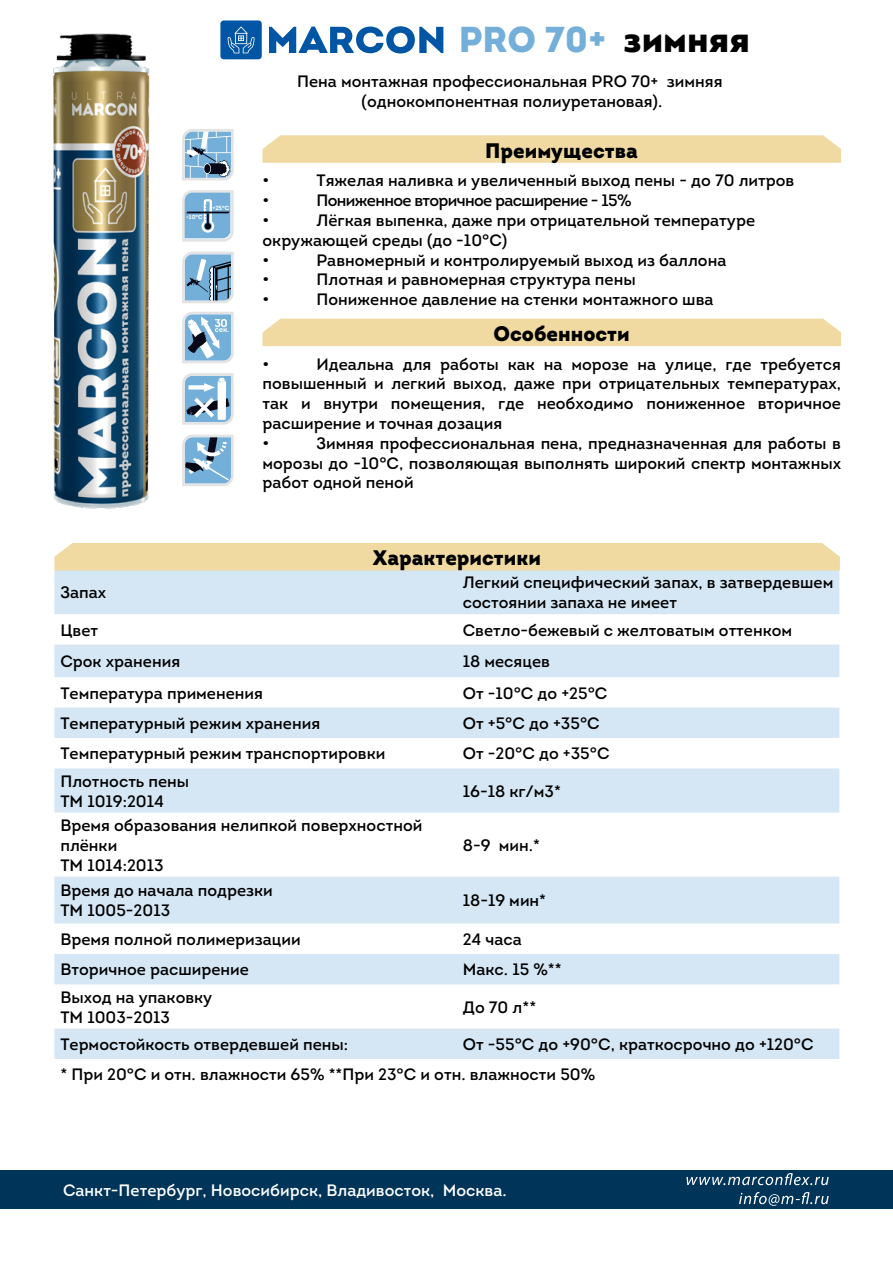
<style>
.page{position:relative;width:893px;height:1263px;background:#fff}
.page>*{position:absolute;margin:0;border:0;box-sizing:border-box;transform-origin:0 0}
.t1{font:900 36px "Intro";color:#73afd9}
.t2{font:900 21px "Intro";color:#000}
.t3{font:16.5px/19.8px "Intro";color:#000}
.t4{font:16.5px "Intro";color:#fff}
.t5{font:16.5px "Intro";letter-spacing:-.04em;color:#000}
.t6{font:700 6px "Intro";color:#fff}
.s1{color:#000}
</style>
<div class="page">
<div style="left:0;top:1170px;width:893px;height:39px;background:#003459"></div>
<svg style="left:262px;top:135px;width:579px;height:28px;background:#f0dba4"></svg>
<div style="left:262px;top:319px;width:579px;height:27px;background:#f0daa1"></div>
<svg style="left:54px;top:570px;width:785px;height:489px;fill:#d5e7f4"></svg>
<div style="left:54px;top:543px;width:786px;height:27px;background:#f0daa1"></div>
<svg style="left:686px;top:1173px;width:143px;height:12px"></svg>
<svg style="left:739px;top:1192px;width:90px;height:14px"></svg>
<div style="left:220px;top:20px;width:42px;height:39px;background:#0056a4;border-radius:3px"></div>
<svg style="left:228px;top:26px;width:27px;height:27px"></svg>
<svg style="left:269px;top:26px;width:174px;height:27px"></svg>
<img style="left:53px;top:33px;width:97px;height:476px">
<svg style="left:182px;top:373px;width:52px;height:52px"></svg>
<svg style="left:182px;top:312px;width:52px;height:51px"></svg>
<svg style="left:182px;top:435px;width:52px;height:51px;background:#90b3cd"></svg>
<svg style="left:182px;top:129px;width:52px;height:51px;background:#92b3cc"></svg>
<svg style="left:182px;top:190px;width:52px;height:52px;background:#92b9d6"></svg>
<svg style="left:182px;top:252px;width:52px;height:51px;background:#87abc5"></svg>
<p class="t6" style="left:186px;top:213px;width:18px">-10°C</p>
<p class="t6" style="left:212px;top:204px;width:18px">+25°C</p>
<h1 class="t1" style="left:459px;top:16px;width:292px">PRO 70+ <span class="s1">зимняя</span></h1>
<p class="t3" style="left:297px;top:72px;width:427px;text-align:center">Пена монтажная профессиональная PRO 70+ зимняя (однокомпонентная полиуретановая).</p>
<p class="t2" style="left:485px;top:136px;width:154px">Преимущества</p>
<p class="t3" style="left:262px;top:171px;width:8px">•</p>
<p class="t3" style="left:317px;top:171px;width:479px">Тяжелая наливка и увеличенный выход пены - до 70 литров</p>
<p class="t3" style="left:262px;top:190px;width:8px">•</p>
<p class="t5" style="left:317px;top:190px;width:316px">Пониженное вторичное расширение - 15%</p>
<p class="t3" style="left:262px;top:210px;width:8px">•</p>
<p class="t3" style="left:262px;top:210px;width:494px;text-indent:54px">Лёгкая выпенка, даже при отрицательной температуре окружающей среды (до -10°С)<br>•</p>
<p class="t3" style="left:317px;top:250px;width:411px">Равномерный и контролируемый выход из баллона</p>
<p class="t3" style="left:262px;top:270px;width:8px">•</p>
<p class="t3" style="left:317px;top:270px;width:321px">Плотная и равномерная структура пены</p>
<p class="t3" style="left:262px;top:289px;width:8px">•</p>
<p class="t3" style="left:317px;top:289px;width:398px">Пониженное давление на стенки монтажного шва</p>
<p class="t2" style="left:493px;top:320px;width:138px">Особенности</p>
<p class="t3" style="left:262px;top:354px;width:8px">•</p>
<p class="t3" style="left:262px;top:354px;width:580px;text-indent:54px">Идеальна для работы как на морозе на улице, где требуется повышенный и легкий выход, даже при отрицательных температурах, так и внутри помещения, где необходимо пониженное вторичное расширение и точная дозация<br>•</p>
<p class="t3" style="left:262px;top:433px;width:580px;text-align:justify;text-indent:54px">Зимняя профессиональная пена, предназначенная для работы в морозы до -10°C, позволяющая выполнять широкий спектр монтажных работ одной пеной</p>
<p class="t2" style="left:373px;top:544px;width:170px">Характеристики</p>
<p class="t3" style="left:60px;top:583px;width:47px">Запах</p>
<p class="t3" style="left:463px;top:573px;width:372px">Легкий специфический запах, в затвердевшем состоянии запаха не имеет</p>
<p class="t3" style="left:60px;top:620px;width:39px">Цвет</p>
<p class="t3" style="left:463px;top:620px;width:331px">Светло-бежевый с желтоватым оттенком</p>
<p class="t3" style="left:60px;top:651px;width:121px">Срок хранения</p>
<p class="t3" style="left:463px;top:651px;width:89px">18 месяцев</p>
<p class="t3" style="left:60px;top:683px;width:204px">Температура применения</p>
<p class="t3" style="left:463px;top:683px;width:146px">От -10°C до +25°C</p>
<p class="t3" style="left:60px;top:713px;width:261px">Температурный режим хранения</p>
<p class="t3" style="left:463px;top:713px;width:138px">От +5°С до +35°С</p>
<p class="t3" style="left:60px;top:744px;width:326px">Температурный режим транспортировки</p>
<p class="t3" style="left:463px;top:744px;width:148px">От -20°С до +35°С</p>
<p class="t3" style="left:60px;top:771px;width:130px">Плотность пены<br>TM 1019:2014</p>
<p class="t3" style="left:463px;top:781px;width:100px">16-18 кг/м3*</p>
<p class="t3" style="left:60px;top:815px;width:363px">Время образования нелипкой поверхностной плёнки<br>TM 1014:2013</p>
<p class="t3" style="left:463px;top:835px;width:79px">8-9 мин.*</p>
<p class="t3" style="left:60px;top:881px;width:214px">Время до начала подрезки<br>TM 1005-2013</p>
<p class="t3" style="left:463px;top:890px;width:85px">18-19 мин*</p>
<p class="t3" style="left:60px;top:929px;width:242px">Время полной полимеризации</p>
<p class="t3" style="left:463px;top:929px;width:61px">24 часа</p>
<p class="t3" style="left:60px;top:960px;width:190px">Вторичное расширение</p>
<p class="t3" style="left:463px;top:960px;width:100px">Макс. 15 %**</p>
<p class="t3" style="left:60px;top:987px;width:153px">Выход на упаковку<br>TM 1003-2013</p>
<p class="t3" style="left:463px;top:997px;width:75px">До 70 л**</p>
<p class="t3" style="left:60px;top:1034px;width:289px">Термостойкость отвердевшей пены:</p>
<p class="t3" style="left:60px;top:1029px;width:755px;line-height:30.5px;text-indent:402px">От -55°C до +90°C, краткосрочно до +120°C * При 20°С и отн. влажности 65% **При 23°С и отн. влажности 50%</p>
<p class="t4" style="left:63px;top:1179px;width:445px">Санкт-Петербург, Новосибирск, Владивосток, Москва.</p>
</div>
